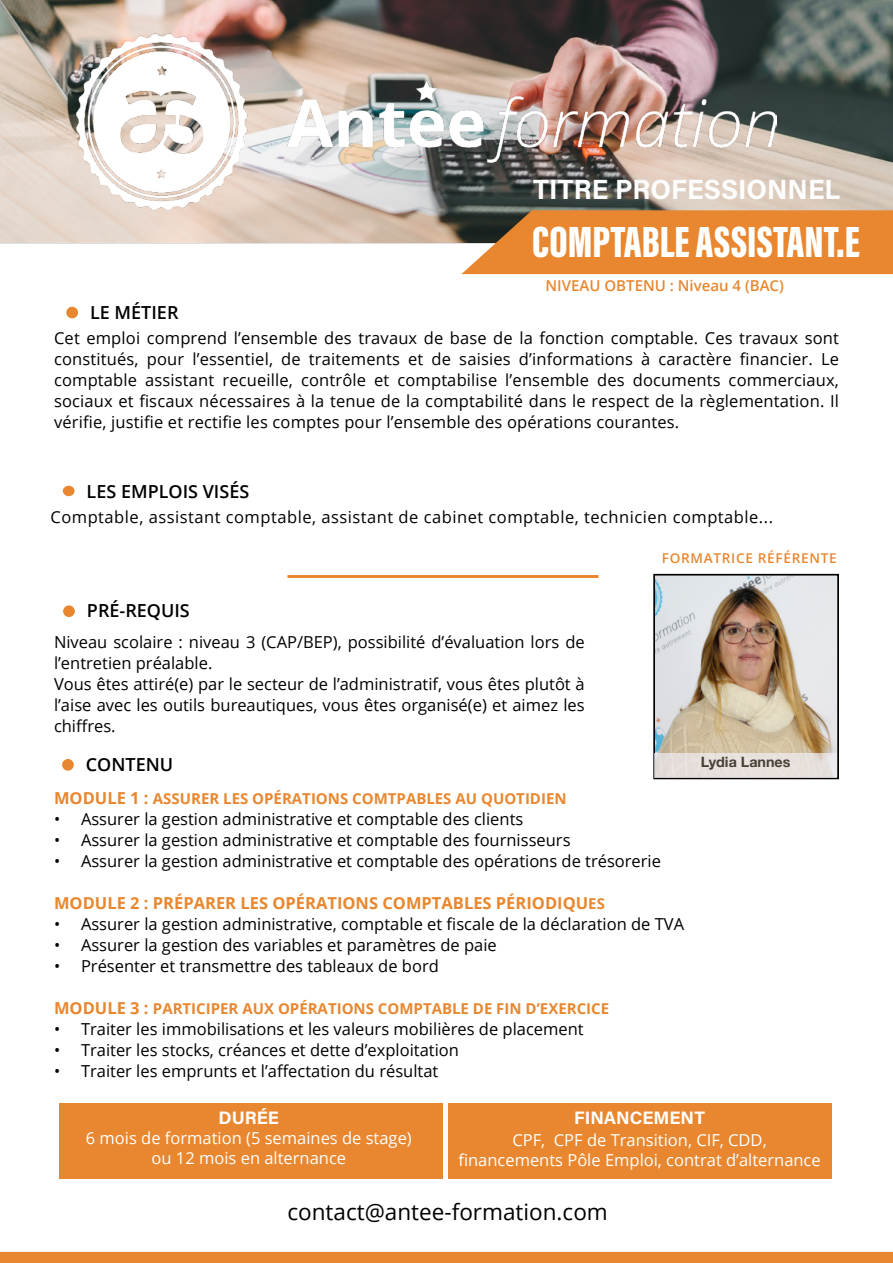
<style>
.page{position:relative;width:893px;height:1263px;background:#fff}
.page>*{position:absolute;margin:0;border:0;box-sizing:border-box;transform-origin:0 0}
.t1{font:900 45px "Acumin Pro Extra Cond";color:#fff}
.t2{font:27.75px "Acumin Variable Concept";color:#fff}
.t3{font:22.5px "Open Sans";color:#000}
.t4{font:600 18px "Open Sans";color:#000}
.t5{font:700 18px "Acumin Pro";color:#fff}
.t6{font:16.5px/21px "Open Sans";color:#000;text-align:justify}
.t7{font:16.5px/19.5px "Open Sans";color:#fff;text-align:center}
.t8{font:16.5px "Open Sans";letter-spacing:.03em;color:#000}
.t9{font:700 16.5px "Open Sans";color:#e8872f}
.t10{font:700 15px "Open Sans";color:#e8872f}
.t11{font:600 15px "Open Sans";color:#e8872f}
.t12{font:700 14.25px "Helvetica Neue";color:#000}
.t13{font:600 13.5px "Open Sans";letter-spacing:.05em;color:#e8872f}
.s1{font-size:16.5px}
.s2{font-size:15px}
</style>
<div class="page">
<img style="left:0;top:0;width:893px;height:243px">
<img style="left:65px;top:21px;width:200px;height:202px">
<img style="left:255px;top:8px;width:521px;height:158px">
<div style="left:62px;top:759px;width:12px;height:12px;background:#e8872f;border-radius:50%"></div>
<div style="left:63px;top:605px;width:12px;height:12px;background:#e8872f;border-radius:50%"></div>
<hr style="left:287px;top:575px;width:311px;height:3px;background:#e8872f">
<div style="left:63px;top:486px;width:12px;height:10px;background:#e8872f;border-radius:50%"></div>
<div style="left:66px;top:307px;width:12px;height:11px;background:#e8872f;border-radius:50%"></div>
<svg style="left:461px;top:210px;width:432px;height:64px;background:#db8434"></svg>
<div style="left:59px;top:1103px;width:384px;height:76px;background:#e8872f"></div>
<div style="left:448px;top:1103px;width:383px;height:76px;background:#e8872f"></div>
<div style="left:0;top:1252px;width:893px;height:11px;background:#e8872f"></div>
<img style="left:656px;top:577px;width:180px;height:176px">
<div style="left:653px;top:574px;width:186px;height:205px;border:2px solid #000"></div>
<div style="left:655px;top:753px;width:182px;height:25px;background:#e7e0dc"></div>
<h2 class="t2" style="left:533px;top:171px;width:309px">TITRE PROFESSIONNEL</h2>
<h1 class="t1" style="left:532px;top:214px;width:329px">COMPTABLE ASSISTANT.E</h1>
<p class="t4" style="left:90px;top:300px;width:90px">LE MÉTIER</p>
<p class="t11" style="left:546px;top:275px;width:240px">NIVEAU OBTENU : Niveau 4 (BAC)</p>
<p class="t6" style="left:54px;top:327px;width:786px">Cet emploi comprend l’ensemble des travaux de base de la fonction comptable. Ces travaux sont constitués, pour l’essentiel, de traitements et de saisies d’informations à caractère financier. Le comptable assistant recueille, contrôle et comptabilise l’ensemble des documents commerciaux, sociaux et fiscaux nécessaires à la tenue de la comptabilité dans le respect de la règlementation. Il vérifie, justifie et rectifie les comptes pour l’ensemble des opérations courantes.</p>
<p class="t4" style="left:87px;top:479px;width:164px">LES EMPLOIS VISÉS</p>
<p class="t8" style="left:51px;top:506px;width:724px">Comptable, assistant comptable, assistant de cabinet comptable, technicien comptable...</p>
<p class="t4" style="left:87px;top:598px;width:104px">PRÉ-REQUIS</p>
<p class="t6" style="left:54px;top:631px;width:532px;text-align:left">Niveau scolaire : niveau 3 (CAP/BEP), possibilité d’évaluation lors de l’entretien préalable.<br>Vous êtes attiré(e) par le secteur de l’administratif, vous êtes plutôt à l’aise avec les outils bureautiques, vous êtes organisé(e) et aimez les chiffres.</p>
<p class="t13" style="left:662px;top:549px;width:176px">FORMATRICE RÉFÉRENTE</p>
<p class="t4" style="left:86px;top:752px;width:89px">CONTENU</p>
<p class="t12" style="left:701px;top:751px;width:91px">Lydia Lannes</p>
<p class="t10" style="left:54px;top:788px;width:514px"><span class="s1">MODULE 1 :</span> ASSURER LES OPÉRATIONS COMTPABLES AU QUOTIDIEN</p>
<p class="t6" style="left:54px;top:808px;width:471px">• Assurer la gestion administrative et comptable des clients</p>
<p class="t6" style="left:54px;top:829px;width:518px">• Assurer la gestion administrative et comptable des fournisseurs</p>
<p class="t6" style="left:54px;top:850px;width:609px">• Assurer la gestion administrative et comptable des opérations de trésorerie</p>
<p class="t9" style="left:54px;top:892px;width:552px">MODULE 2 : PRÉPARER LES OPÉRATIONS COMPTABLES PÉRIODIQU<span class="s2">ES</span></p>
<p class="t6" style="left:54px;top:913px;width:632px">• Assurer la gestion administrative, comptable et fiscale de la déclaration de TVA</p>
<p class="t6" style="left:54px;top:934px;width:444px">• Assurer la gestion des variables et paramètres de paie</p>
<p class="t6" style="left:54px;top:955px;width:386px">• Présenter et transmettre des tableaux de bord</p>
<p class="t10" style="left:54px;top:998px;width:557px"><span class="s1">MODULE 3 :</span> PARTICIPER AUX OPÉRATIONS COMPTABLE DE FIN D’EXERCICE</p>
<p class="t6" style="left:54px;top:1018px;width:531px">• Traiter les immobilisations et les valeurs mobilières de placement</p>
<p class="t6" style="left:54px;top:1039px;width:406px">• Traiter les stocks, créances et dette d’exploitation</p>
<p class="t6" style="left:54px;top:1060px;width:386px">• Traiter les emprunts et l’affectation du résultat</p>
<p class="t5" style="left:219px;top:1105px;width:62px">DURÉE</p>
<p class="t5" style="left:574px;top:1105px;width:132px">FINANCEMENT</p>
<p class="t7" style="left:86px;top:1128px;width:327px">6 mois de formation (5 semaines de stage) ou 12 mois en alternance</p>
<p class="t7" style="left:458px;top:1130px;width:364px">CPF, CPF de Transition, CIF, CDD, financements Pôle Emploi, contrat d’alternance</p>
<h3 class="t3" style="left:288px;top:1196px;width:322px">contact@antee-formation.com</h3>
</div>
